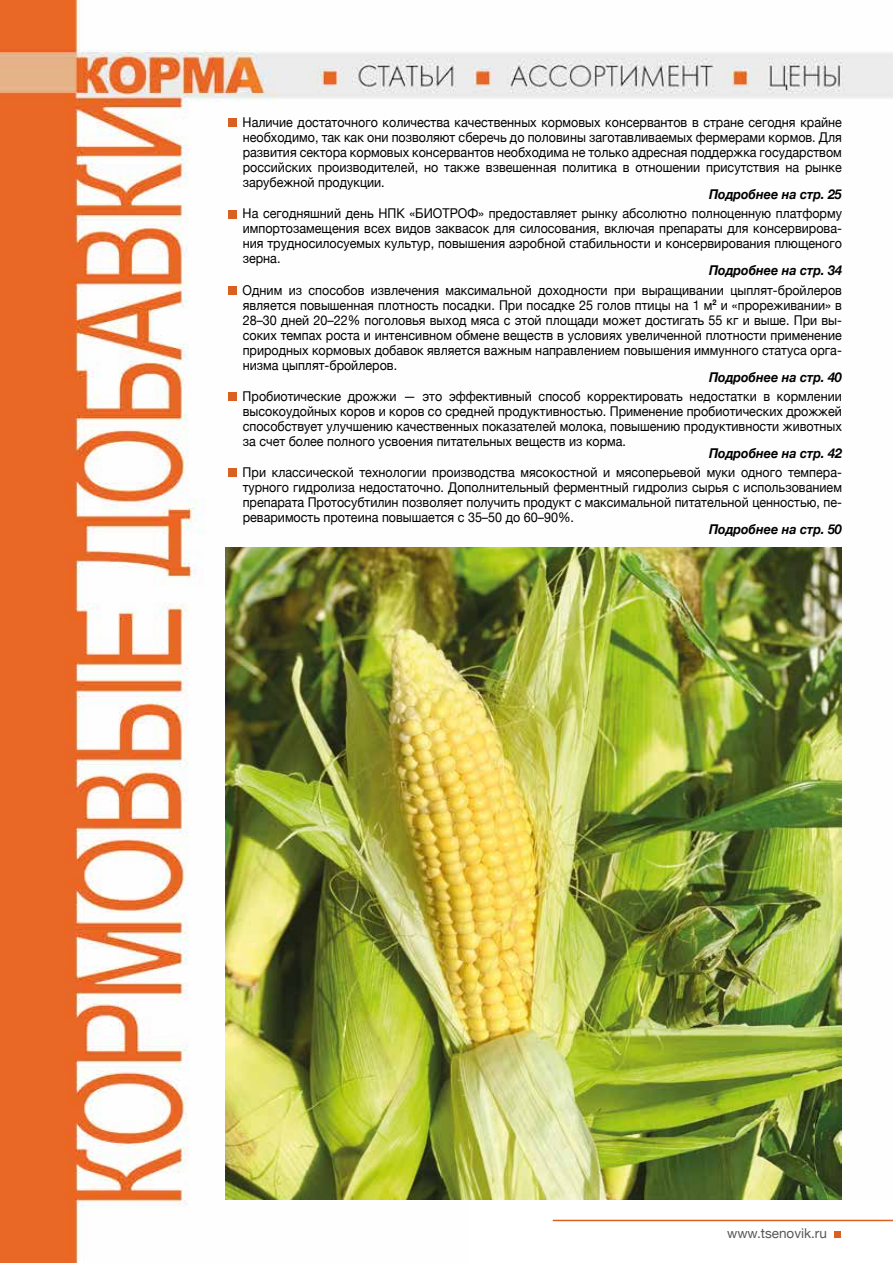
<style>
.page{position:relative;width:893px;height:1263px;background:#fff}
.page>*{position:absolute;margin:0;border:0;box-sizing:border-box;transform-origin:0 0}
.t1{font:13.5px/15px "Helvetica Neue";color:#000;text-align:justify;scale:.93 1}
.t2{font:italic 700 13.5px "Helvetica Neue";color:#000;scale:.93 1}
.t3{font:13.5px "Helvetica Neue";color:#575756}
</style>
<div class="page">
<img style="left:0;top:0;width:893px;height:1263px">
<div style="left:228px;top:119px;width:8px;height:8px;background:#da6022"></div>
<div style="left:228px;top:210px;width:8px;height:8px;background:#da6022"></div>
<div style="left:228px;top:286px;width:8px;height:9px;background:#da6022"></div>
<div style="left:228px;top:392px;width:8px;height:9px;background:#da6022"></div>
<div style="left:228px;top:469px;width:8px;height:8px;background:#da6022"></div>
<img style="left:225px;top:547px;width:617px;height:652px">
<p class="t1" style="left:243px;top:115px;width:646px">Наличие достаточного количества качественных кормовых консервантов в стране сегодня крайне необходимо, так как они позволяют сберечь до половины заготавливаемых фермерами кормов. Для развития сектора кормовых консервантов необходима не только адресная поддержка государством российских производителей, но также взвешенная политика в отношении присутствия на рынке зарубежной продукции.</p>
<p class="t2" style="left:709px;top:184px;width:144px">Подробнее на стр. 25</p>
<p class="t1" style="left:243px;top:207px;width:646px">На сегодняшний день НПК «БИОТРОФ» предоставляет рынку абсолютно полноценную платформу импортозамещения всех видов заквасок для силосования, включая препараты для консервирова&shy;ния трудносилосуемых культур, повышения аэробной стабильности и консервирования плющеного зерна.</p>
<p class="t2" style="left:709px;top:260px;width:144px">Подробнее на стр. 34</p>
<p class="t1" style="left:243px;top:283px;width:646px">Одним из способов извлечения максимальной доходности при выращивании цыплят-бройлеров является повышенная плотность посадки. При посадке 25 голов птицы на 1 м<sup>2</sup> и «прореживании» в 28–30 дней 20–22% поголовья выход мяса с этой площади может достигать 55 кг и выше. При вы&shy;соких темпах роста и интенсивном обмене веществ в условиях увеличенной плотности применение природных кормовых добавок является важным направлением повышения иммунного статуса орга&shy;низма цыплят-бройлеров.</p>
<p class="t2" style="left:709px;top:366px;width:144px">Подробнее на стр. 40</p>
<p class="t1" style="left:243px;top:389px;width:646px">Пробиотические дрожжи — это эффективный способ корректировать недостатки в кормлении высокоудойных коров и коров со средней продуктивностью. Применение пробиотических дрожжей способствует улучшению качественных показателей молока, повышению продуктивности животных за счет более полного усвоения питательных веществ из корма.</p>
<p class="t2" style="left:709px;top:442px;width:144px">Подробнее на стр. 42</p>
<p class="t1" style="left:243px;top:466px;width:646px">При классической технологии производства мясокостной и мясоперьевой муки одного темпера&shy;турного гидролиза недостаточно. Дополнительный ферментный гидролиз сырья с использованием препарата Протосубтилин позволяет получить продукт с максимальной питательной ценностью, пе&shy;реваримость протеина повышается с 35–50 до 60–90%.</p>
<p class="t2" style="left:709px;top:519px;width:144px">Подробнее на стр. 50</p>
<p class="t3" style="left:727px;top:1223px;width:101px">www.tsenovik.ru</p>
</div>
